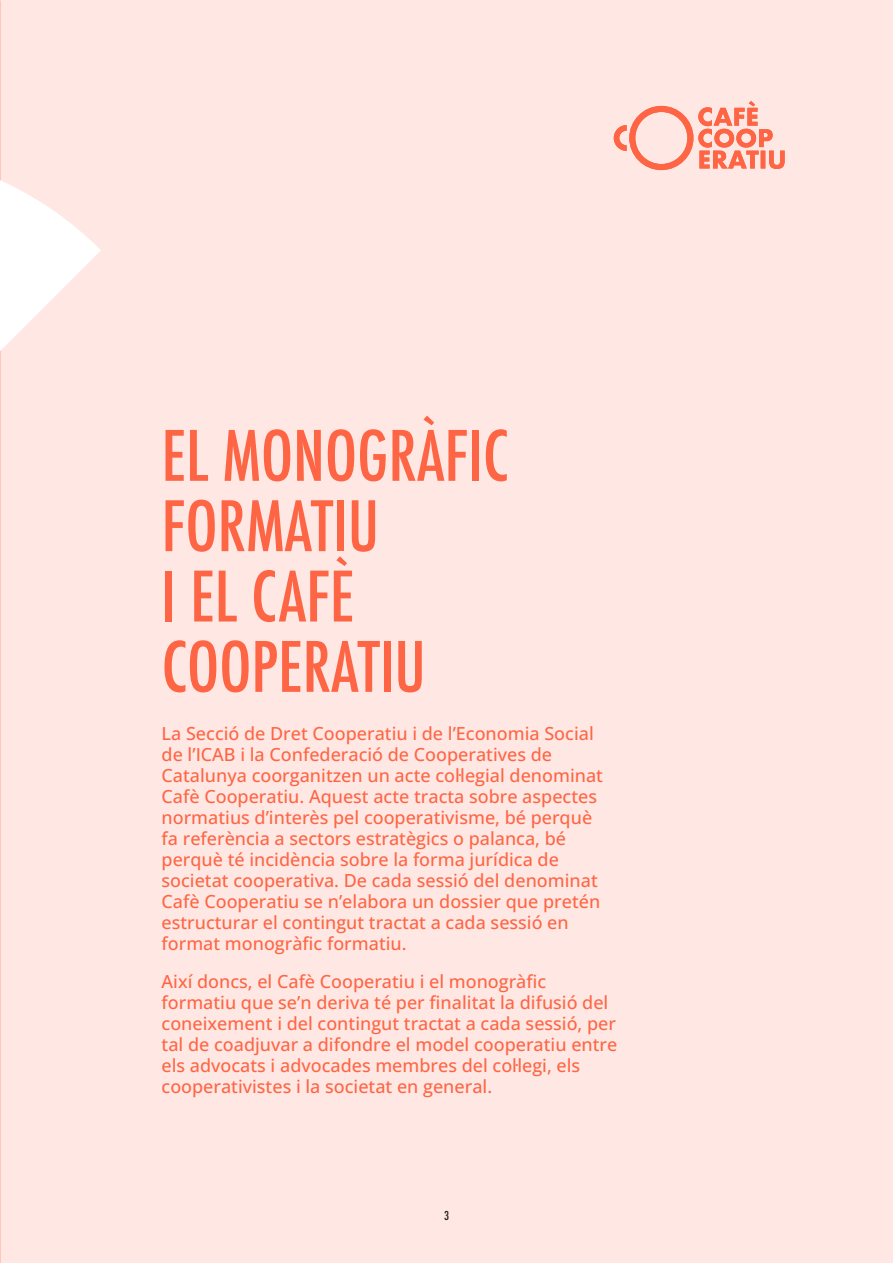
<style>
.page{position:relative;width:893px;height:1263px;background:#ffe8e3}
.page>*{position:absolute;margin:0;border:0;box-sizing:border-box;transform-origin:0 0}
.t1{font:500 condensed 67.5px/70.3px "Futura";color:#fe6545}
.t2{font:500 18px/21px "Open Sans";color:#fe6545}
.t3{font:500 condensed 12px "Futura";color:#231f20}
</style>
<div class="page">
<svg style="left:0;top:116px;width:101px;height:604px"></svg>
<svg style="left:614px;top:101px;width:171px;height:69px"></svg>
<h1 class="t1" style="left:162px;top:421px;width:348px">EL MONOGRÀFIC<br>FORMATIU<br>I EL CAFÈ<br>COOPERATIU</h1>
<p class="t2" style="left:162px;top:722px;width:443px">La Secció de Dret Cooperatiu i de l’Economia Social de l’ICAB i la Confederació de Cooperatives de Catalunya coorganitzen un acte col·legial denominat Cafè Cooperatiu. Aquest acte tracta sobre aspectes normatius d’interès pel cooperativisme, bé perquè fa referència a sectors estratègics o palanca, bé perquè té incidència sobre la forma jurídica de societat cooperativa. De cada sessió del denominat Cafè Cooperatiu se n’elabora un dossier que pretén estructurar el contingut tractat a cada sessió en format monogràfic formatiu.</p>
<p class="t2" style="left:162px;top:970px;width:457px">Així doncs, el Cafè Cooperatiu i el monogràfic formatiu que se’n deriva té per finalitat la difusió del coneixement i del contingut tractat a cada sessió, per tal de coadjuvar a difondre el model cooperatiu entre els advocats i advocades membres del col·legi, els cooperativistes i la societat en general.</p>
<p class="t3" style="left:444px;top:1208px;width:6px">3</p>
</div>
